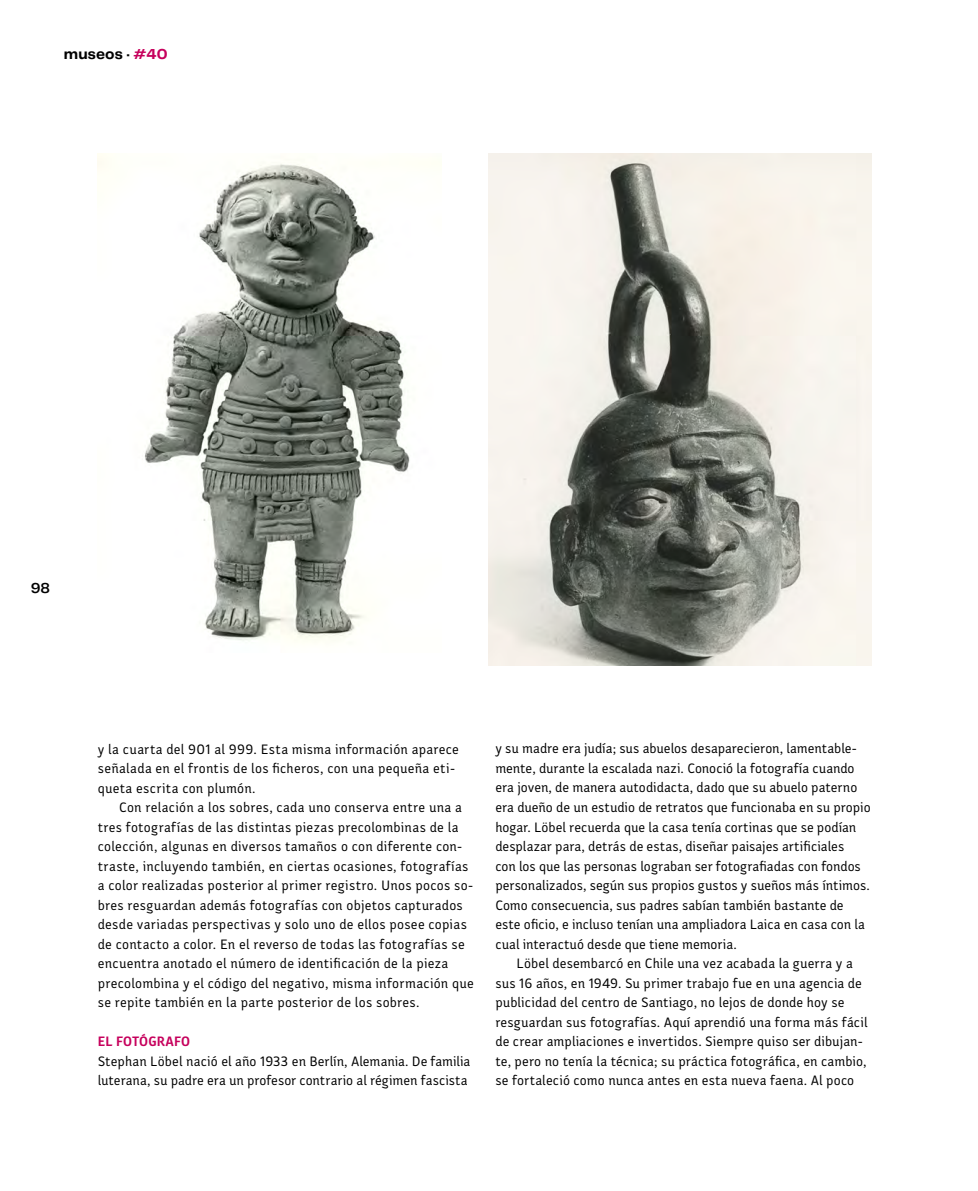
<style>
.page{position:relative;width:978px;height:1191px;background:#fff}
.page>*{position:absolute;margin:0;border:0;box-sizing:border-box;transform-origin:0 0}
.t1{font:700 15px "Telegraf";letter-spacing:.01em;color:#000}
.t2{font:600 15px "Telegraf";color:#000}
.t3{font:13.5px/19.5px "Costanera";letter-spacing:.015em;color:#000}
.t4{font:700 13.5px "Costanera";letter-spacing:.01em;color:#c6005c}
.s1{color:#c6005c}
</style>
<div class="page">
<img style="left:98px;top:153px;width:344px;height:490px">
<img style="left:489px;top:153px;width:383px;height:512px">
<p class="t1" style="left:64px;top:44px;width:106px">museos · <span class="s1">#40</span></p>
<p class="t2" style="left:31px;top:578px;width:21px">98</p>
<p class="t3" style="left:98px;top:739px;width:363px">y la cuarta del 901 al 999. Esta misma información aparece señalada en el frontis de los ficheros, con una pequeña eti&shy;queta escrita con plumón.</p>
<p class="t3" style="left:98px;top:797px;width:378px;text-indent:21px">Con relación a los sobres, cada uno conserva entre una a tres fotografías de las distintas piezas precolombinas de la colección, algunas en diversos tamaños o con diferente con&shy;traste, incluyendo también, en ciertas ocasiones, fotografías a color realizadas posterior al primer registro. Unos pocos so&shy;bres resguardan además fotografías con objetos capturados desde variadas perspectivas y solo uno de ellos posee copias de contacto a color. En el reverso de todas las fotografías se encuentra anotado el número de identificación de la pieza precolombina y el código del negativo, misma información que se repite también en la parte posterior de los sobres.</p>
<p class="t4" style="left:98px;top:1032px;width:94px">EL FOTÓGRAFO</p>
<p class="t3" style="left:98px;top:1051px;width:374px">Stephan Löbel nació el año 1933 en Berlín, Alemania. De familia luterana, su padre era un profesor contrario al régimen fascista</p>
<p class="t3" style="left:495px;top:739px;width:377px">y su madre era judía; sus abuelos desaparecieron, lamentable&shy;mente, durante la escalada nazi. Conoció la fotografía cuando era joven, de manera autodidacta, dado que su abuelo paterno era dueño de un estudio de retratos que funcionaba en su propio hogar. Löbel recuerda que la casa tenía cortinas que se podían desplazar para, detrás de estas, diseñar paisajes artificiales<br>con los que las personas lograban ser fotografiadas con fondos personalizados, según sus propios gustos y sueños más íntimos.<br>Como consecuencia, sus padres sabían también bastante de este oficio, e incluso tenían una ampliadora Laica en casa con la cual interactuó desde que tiene memoria.</p>
<p class="t3" style="left:495px;top:953px;width:374px;text-indent:21px">Löbel desembarcó en Chile una vez acabada la guerra y a sus 16 años, en 1949. Su primer trabajo fue en una agencia de publicidad del centro de Santiago, no lejos de donde hoy se resguardan sus fotografías. Aquí aprendió una forma más fácil de crear ampliaciones e invertidos. Siempre quiso ser dibujan&shy;te, pero no tenía la técnica; su práctica fotográfica, en cambio, se fortaleció como nunca antes en esta nueva faena. Al poco</p>
</div>
